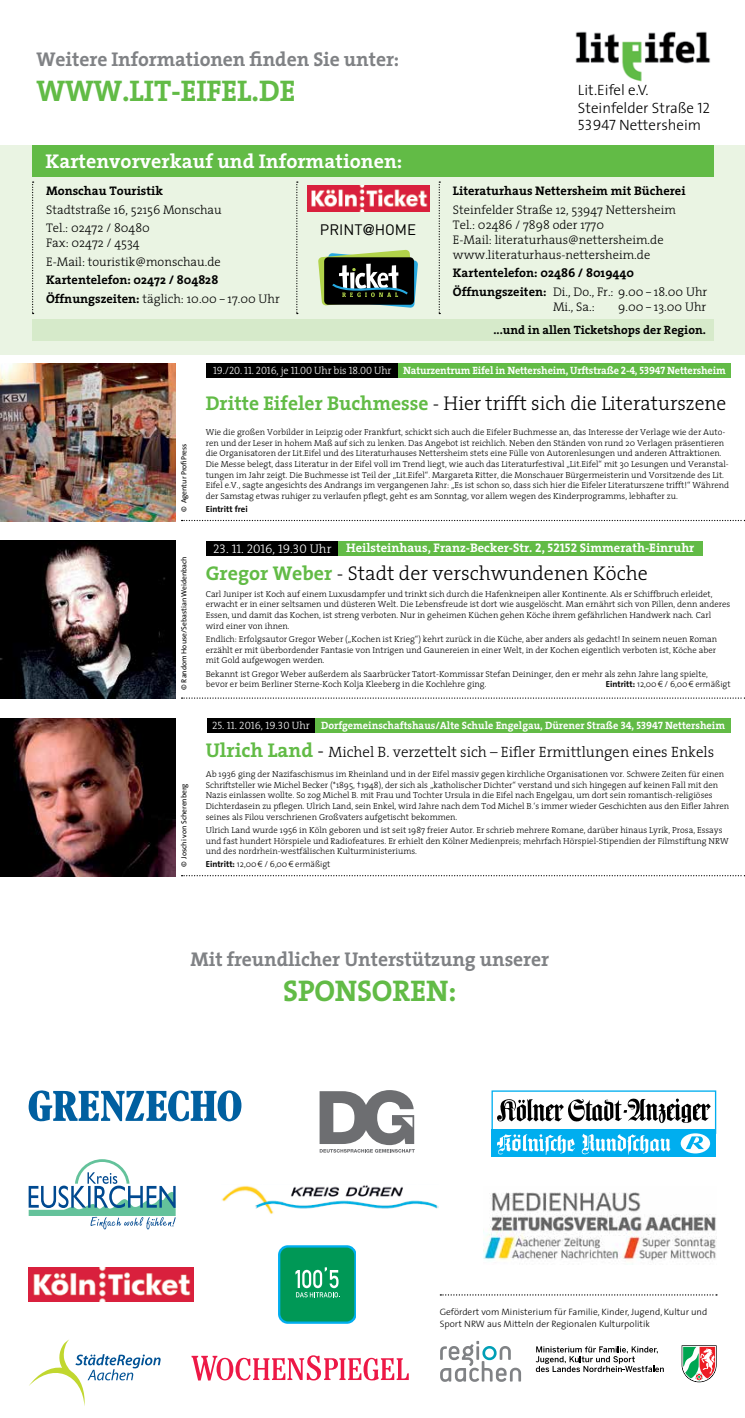
<style>
.page{position:relative;width:745px;height:1418px;background:#fff}
.page>*{position:absolute;margin:0;border:0;box-sizing:border-box;transform-origin:0 0}
.t1{font:700 30px "The Serif";letter-spacing:-.005em;color:#62bb46}
.t2{font:300 20px "The Serif";color:#000}
.t3{font:700 20px "The Serif";letter-spacing:-.005em;color:#808285}
.t4{font:700 20px "The Serif";color:#fff}
.t5{font:300 15px "The Serif";color:#000}
.t6{font:300 15px/17.5px "The Sans";color:#000}
.t7{font:15px "DIN";color:#000}
.t8{font:300 12.5px/15px "The Serif";color:#000}
.t9{font:700 12.5px/18.5px "The Serif";color:#000}
.t10{font:700 12.5px "The Serif";color:#fff}
.t11{font:700 12px "The Serif";color:#000}
.t12{font:700 10.62px "The Serif";color:#fff}
.t13{font:300 9.25px/11.1px "The Sans";color:#000}
.t14{font:300 8.75px/10.6px "The Serif";color:#000}
.t15{font:300 8.75px "The Sans";color:#000}
.t16{font:700 8.75px "The Sans";color:#000}
.t17{font:7.5px "The Sans";color:#000}
.s1{font-weight:300}
.s2{font-family:"Helvetica Neue";font-weight:500}
.s3{font-family:"The Sans Light Caps";font-weight:400}
.s4{font-family:"The Serif Light Caps";font-weight:400}
.s5{font-family:"The Serif Bold Caps";font-weight:400}
.s6{font-weight:700;color:#62bb46}
.s7{font-weight:700}
.s8{font-family:"Linotype Euro Font Ato F";font-weight:400}
.s9{font-weight:700;font-size:20px;color:#62bb46}
.s10{font-size:20px}
</style>
<div class="page">
<img style="left:0;top:718px;width:175px;height:158px">
<svg style="left:181px;top:875px;width:563px;height:1px"></svg>
<div style="left:206px;top:718px;width:109px;height:14px;background:#000"></div>
<div style="left:315px;top:718px;width:415px;height:14px;background:#62bb46"></div>
<img style="left:0;top:541px;width:175px;height:157px">
<svg style="left:181px;top:697px;width:561px;height:1px"></svg>
<div style="left:206px;top:541px;width:132px;height:14px;background:#000"></div>
<div style="left:338px;top:541px;width:364px;height:14px;background:#62bb46"></div>
<img style="left:0;top:363px;width:175px;height:158px">
<svg style="left:181px;top:520px;width:563px;height:1px"></svg>
<div style="left:206px;top:363px;width:192px;height:14px;background:#000"></div>
<div style="left:398px;top:363px;width:332px;height:14px;background:#62bb46"></div>
<svg style="left:278px;top:1245px;width:78px;height:78px"></svg>
<div style="left:280px;top:1247px;width:74px;height:74px;background:#009856;border-radius:8px"></div>
<svg style="left:295px;top:1267px;width:44px;height:30px"></svg>
<div style="left:491px;top:1090px;width:224px;height:43px;border:1px solid #00aeef"></div>
<svg style="left:497px;top:1098px;width:213px;height:25px"></svg>
<div style="left:491px;top:1129px;width:223px;height:27px;background:#00aeef"></div>
<svg style="left:497px;top:1134px;width:77px;height:21px"></svg>
<svg style="left:581px;top:1133px;width:89px;height:21px"></svg>
<svg style="left:680px;top:1133px;width:29px;height:20px"></svg>
<div style="left:0;top:145px;width:744px;height:209px;background:#eaf4e3"></div>
<div style="left:32px;top:319px;width:680px;height:22px;background:#d6eaca"></div>
<div style="left:32px;top:145px;width:680px;height:32px;background:#62bb46"></div>
<svg style="left:438px;top:181px;width:2px;height:133px"></svg>
<svg style="left:32px;top:181px;width:2px;height:133px"></svg>
<svg style="left:318px;top:250px;width:99px;height:58px"></svg>
<img style="left:307px;top:186px;width:122px;height:25px">
<svg style="left:296px;top:181px;width:1px;height:133px"></svg>
<img style="left:575px;top:32px;width:136px;height:50px">
<img style="left:29px;top:1267px;width:165px;height:34px">
<svg style="left:29px;top:1339px;width:131px;height:67px"></svg>
<svg style="left:29px;top:1159px;width:146px;height:70px"></svg>
<img style="left:222px;top:1185px;width:216px;height:29px">
<svg style="left:29px;top:1090px;width:212px;height:31px"></svg>
<svg style="left:191px;top:1355px;width:217px;height:25px"></svg>
<img style="left:483px;top:1192px;width:233px;height:69px">
<svg style="left:319px;top:1090px;width:95px;height:62px"></svg>
<svg style="left:535px;top:1346px;width:128px;height:25px"></svg>
<svg style="left:681px;top:1345px;width:35px;height:37px"></svg>
<svg style="left:440px;top:1340px;width:80px;height:41px"></svg>
<svg style="left:440px;top:1294px;width:276px;height:1px"></svg>
<h2 class="t3" style="left:37px;top:42px;width:364px">Weitere Informationen finden Sie unter:</h2>
<h1 class="t1" style="left:37px;top:66px;width:260px">WWW.LIT-EIFEL.DE</h1>
<h2 class="t4" style="left:45px;top:144px;width:358px">Kartenvorverkauf und Informationen:</h2>
<h3 class="t9" style="left:46px;top:181px;width:118px">Monschau Touristik</h3>
<h3 class="t8" style="left:46px;top:200px;width:177px;line-height:18.5px">Stadtstraße 16, 52156 Monschau<br>Tel.: 02472 / 80480</h3>
<h3 class="t8" style="left:46px;top:233px;width:176px;line-height:18.5px">Fax: 02472 / 4534<br>E-Mail: touristik@monschau.de</h3>
<h3 class="t9" style="left:46px;top:270px;width:235px">Kartentelefon: 02472 / 804828<br>Öffnungszeiten: <span class="s1">täglich: 10.00 – 17.00 Uhr</span></h3>
<h3 class="t7" style="left:320px;top:220px;width:98px">PRINT<span class="s2">@</span>HOME</h3>
<h3 class="t6" style="left:577px;top:81px;width:134px">Lit.Eifel e.V.<br>Steinfelder Straße <span class="s3">12<br>53947</span> Nettersheim</h3>
<h3 class="t9" style="left:452px;top:181px;width:234px">Literaturhaus Nettersheim mit Bücherei</h3>
<h3 class="t8" style="left:452px;top:201px;width:224px">Steinfelder Straße 12, 53947 Nettersheim Tel.: 02486 / 7898 oder 1770<br>E-Mail: literaturhaus@nettersheim.de www.literaturhaus-nettersheim.de</h3>
<h3 class="t9" style="left:452px;top:263px;width:256px">Kartentelefon: 02486 / 8019440<br>Öffnungszeiten: <span class="s1">Di., Do., Fr.: 9.00 – 18.00 Uhr</span></h3>
<h3 class="t8" style="left:552px;top:298px;width:43px">Mi., Sa.:</h3>
<h3 class="t8" style="left:617px;top:298px;width:90px">9.00 – 13.00 Uhr</h3>
<h3 class="t11" style="left:493px;top:320px;width:214px">...und in allen Ticketshops der Region.</h3>
<p class="t17" style="left:177px;top:512px;width:70px;rotate:-90deg">© Agentur ProfiPress</p>
<p class="t17" style="left:177px;top:690px;width:135px;rotate:-90deg">© Random House/Sebastian Weidenbach</p>
<p class="t17" style="left:177px;top:867px;width:85px;rotate:-90deg">© Joschi von Scherenberg</p>
<p class="t12" style="left:213px;top:362px;width:513px"><span class="s4">19./20. 11. 2016,</span> <span class="s1">je</span> <span class="s4">11.00</span> <span class="s1">Uhr bis</span> <span class="s4">18.00</span> <span class="s1">Uhr</span> Naturzentrum Eifel in Nettersheim, Urftstraße <span class="s5">2-4, 53947</span> Nettersheim</p>
<h2 class="t2" style="left:206px;top:387px;width:522px"><span class="s6">Dritte Eifeler Buchmesse</span> - Hier trifft sich die Literaturszene</h2>
<p class="t14" style="left:206px;top:426px;width:524px">Wie die großen Vorbilder in Leipzig oder Frankfurt, schickt sich auch die Eifeler Buchmesse an, das Interesse der Verlage wie der Auto&shy;ren und der Leser in hohem Maß auf sich zu lenken. Das Angebot ist reichlich. Neben den Ständen von rund 20 Verlagen präsentieren die Organisatoren der Lit.Eifel und des Literaturhauses Nettersheim stets eine Fülle von Autorenlesungen und anderen Attraktionen.<br>Die Messe belegt, dass Literatur in der Eifel voll im Trend liegt, wie auch das Literaturfestival „Lit.Eifel“ mit 30 Lesungen und Veranstal&shy;tungen im Jahr zeigt. Die Buchmesse ist Teil der „Lit.Eifel“. Margareta Ritter, die Monschauer Bürgermeisterin und Vorsitzende des Lit.<br>Eifel e.V., sagte angesichts des Andrangs im vergangenen Jahr: „Es ist schon so, dass sich hier die Eifeler Literaturszene trifft!“ Während der Samstag etwas ruhiger zu verlaufen pflegt, geht es am Sonntag, vor allem wegen des Kinderprogramms, lebhafter zu.</p>
<p class="t16" style="left:206px;top:502px;width:43px">Eintritt frei</p>
<h3 class="t10" style="left:213px;top:537px;width:482px"><span class="s4">23. 11. 2016, 19.30</span> <span class="s1">Uhr</span> Heilsteinhaus, Franz-Becker-Str. <span class="s5">2, 52152</span> Simmerath-Einruhr</h3>
<h2 class="t2" style="left:206px;top:556px;width:443px"><span class="s6">Gregor Weber</span> - Stadt der verschwundenen Köche</h2>
<p class="t14" style="left:206px;top:588px;width:525px">Carl Juniper ist Koch auf einem Luxusdampfer und trinkt sich durch die Hafenkneipen aller Kontinente. Als er Schiffbruch erleidet, erwacht er in einer seltsamen und düsteren Welt. Die Lebensfreude ist dort wie ausgelöscht. Man ernährt sich von Pillen, denn anderes Essen, und damit das Kochen, ist streng verboten. Nur in geheimen Küchen gehen Köche ihrem gefährlichen Handwerk nach. Carl wird einer von ihnen.</p>
<p class="t14" style="left:206px;top:633px;width:512px">Endlich: Erfolgsautor Gregor Weber („Kochen ist Krieg“) kehrt zurück in die Küche, aber anders als gedacht! In seinem neuen Roman erzählt er mit überbordender Fantasie von Intrigen und Gaunereien in einer Welt, in der Kochen eigentlich verboten ist, Köche aber mit Gold aufgewogen werden.</p>
<p class="t14" style="left:206px;top:668px;width:503px">Bekannt ist Gregor Weber außerdem als Saarbrücker Tatort-Kommissar Stefan Deininger, den er mehr als zehn Jahre lang spielte, bevor er beim Berliner Sterne-Koch Kolja Kleeberg in die Kochlehre ging.</p>
<p class="t15" style="left:605px;top:677px;width:126px"><span class="s7">Eintritt:</span> 12,00<span class="s8">1</span> / 6,00<span class="s8">1</span> ermäßigt</p>
<p class="t12" style="left:212px;top:717px;width:514px"><span class="s4">25. 11. 2016, 19.30</span> <span class="s1">Uhr</span> Dorfgemeinschaftshaus/Alte Schule Engelgau, Dürener Straße <span class="s5">34, 53947</span> Nettersheim</p>
<h3 class="t5" style="left:206px;top:739px;width:509px"><span class="s9">Ulrich Land</span> <span class="s10">-</span> Michel B. verzettelt sich – Eifler Ermittlungen eines Enkels</h3>
<p class="t14" style="left:206px;top:768px;width:524px">Ab 1936 ging der Nazifaschismus im Rheinland und in der Eifel massiv gegen kirchliche Organisationen vor. Schwere Zeiten für einen Schriftsteller wie Michel Becker (*1895, †1948), der sich als „katholischer Dichter“ verstand und sich hingegen auf keinen Fall mit den Nazis einlassen wollte. So zog Michel B. mit Frau und Tochter Ursula in die Eifel nach Engelgau, um dort sein romantisch-religiöses Dichterdasein zu pflegen. Ulrich Land, sein Enkel, wird Jahre nach dem Tod Michel B.‘s immer wieder Geschichten aus den Eifler Jahren seines als Filou verschrienen Großvaters aufgetischt bekommen.</p>
<p class="t14" style="left:206px;top:824px;width:524px">Ulrich Land wurde 1956 in Köln geboren und ist seit 1987 freier Autor. Er schrieb mehrere Romane, darüber hinaus Lyrik, Prosa, Essays und fast hundert Hörspiele und Radiofeatures. Er erhielt den Kölner Medienpreis; mehrfach Hörspiel-Stipendien der Filmstiftung NRW und des nordrhein-westfälischen Kulturministeriums.</p>
<p class="t15" style="left:206px;top:857px;width:126px"><span class="s7">Eintritt:</span> 12,00<span class="s8">1</span> / 6,00<span class="s8">1</span> ermäßigt</p>
<h2 class="t3" style="left:190px;top:942px;width:360px">Mit freundlicher Unterstützung unserer</h2>
<h1 class="t1" style="left:283px;top:965px;width:174px">SPONSOREN:</h1>
<p class="t13" style="left:439px;top:1306px;width:269px">Gefördert vom Ministerium für Familie, Kinder, Jugend, Kultur und<br>Sport NRW aus Mitteln der Regionalen Kulturpolitik</p>
</div>
